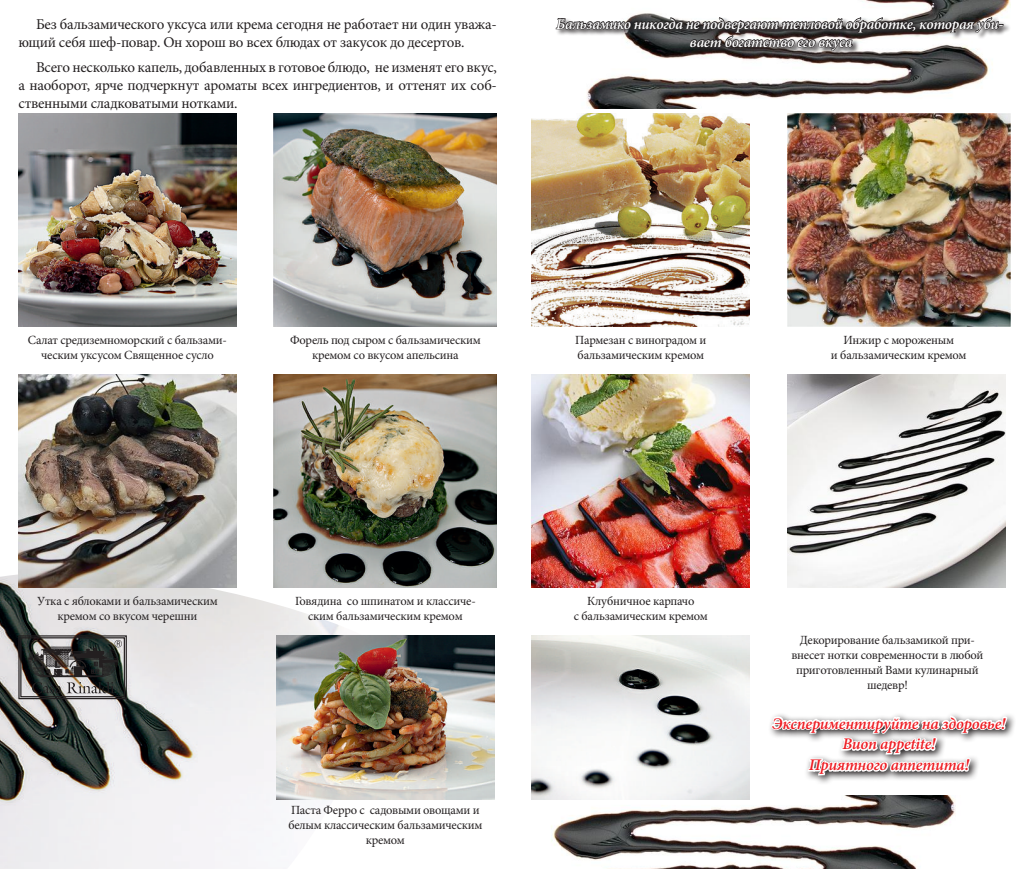
<style>
.page{position:relative;width:1028px;height:869px;background:#fff}
.page>*{position:absolute;margin:0;border:0;box-sizing:border-box;transform-origin:0 0}
.t1{font:italic 600 16.25px/20.9px "Minion Pro";letter-spacing:-.01em;color:#ee1d23;text-align:center}
.t2{font:15px/18px "Minion Pro";letter-spacing:-.02em;color:#231f20}
.t3{font:italic 600 15px/18px "Minion Pro";letter-spacing:-.02em;color:#fff}
.t4{font:12.5px/15px "Minion Pro";letter-spacing:-.02em;color:#231f20;text-align:center}
</style>
<div class="page">
<img style="left:587px;top:0;width:423px;height:108px">
<img style="left:532px;top:795px;width:424px;height:73px">
<img style="left:0;top:571px;width:393px;height:297px">
<img style="left:276px;top:635px;width:218px;height:164px">
<img style="left:532px;top:635px;width:218px;height:164px">
<img style="left:787px;top:374px;width:218px;height:213px">
<svg style="left:808px;top:715px;width:207px;height:68px"></svg>
<svg style="left:770px;top:714px;width:239px;height:62px"></svg>
<img style="left:18px;top:113px;width:218px;height:213px">
<img style="left:531px;top:113px;width:219px;height:213px">
<img style="left:18px;top:374px;width:219px;height:213px">
<img style="left:531px;top:374px;width:219px;height:213px">
<img style="left:274px;top:113px;width:223px;height:213px">
<img style="left:787px;top:113px;width:223px;height:213px">
<img style="left:274px;top:374px;width:223px;height:213px">
<div style="left:555px;top:17px;width:456px;height:41px;background:#231f20;opacity:.75"></div>
<svg style="left:555px;top:0;width:448px;height:52px"></svg>
<img style="left:18px;top:634px;width:109px;height:65px">
<p class="t2" style="left:18px;top:15px;width:480px;text-indent:18px">Без бальзамического уксуса или крема сегодня не работает ни один уважа&shy;ющий себя шеф-повар. Он хорош во всех блюдах от закусок до десертов.</p>
<p class="t2" style="left:18px;top:58px;width:480px;text-align:justify;text-indent:18px">Всего несколько капель, добавленных в готовое блюдо, не изменят его вкус, а наоборот, ярче подчеркнут ароматы всех ингредиентов, и оттенят их соб&shy;ственными сладковатыми нотками.</p>
<p class="t3" style="left:689px;top:15px;width:315px;text-indent:-133px">Бальзамико никогда не подвергают тепловой обработке, которая уби&shy;вает богатство его вкуса</p>
<p class="t4" style="left:28px;top:332px;width:201px">Салат средиземноморский с бальзами&shy;ческим уксусом Священное сусло</p>
<p class="t4" style="left:575px;top:332px;width:133px;text-align:left">Пармезан с виноградом и бальзамическим кремом</p>
<p class="t4" style="left:290px;top:332px;width:192px">Форель под сыром с бальзамическим кремом со вкусом апельсина</p>
<p class="t4" style="left:831px;top:332px;width:137px">Инжир с мороженым<br>и бальзамическим кремом</p>
<p class="t4" style="left:37px;top:593px;width:182px">Утка с яблоками и бальзамическим кремом со вкусом черешни</p>
<p class="t4" style="left:574px;top:593px;width:135px">Клубничное карпачо<br>с бальзамическим кремом</p>
<p class="t4" style="left:295px;top:593px;width:182px">Говядина со шпинатом и классиче&shy;ским бальзамическим кремом</p>
<p class="t4" style="left:288px;top:802px;width:195px">Паста Ферро с садовыми овощами и белым классическим бальзамическим кремом</p>
<p class="t4" style="left:791px;top:632px;width:193px">Декорирование бальзамикой при&shy;внесет нотки современности в любой приготовленный Вами кулинарный шедевр!</p>
<h1 class="t1" style="left:772px;top:712px;width:235px">Экспериментируйте на здоровье!<br>Buon appetite!<br>Приятного аппетита!</h1>
</div>
